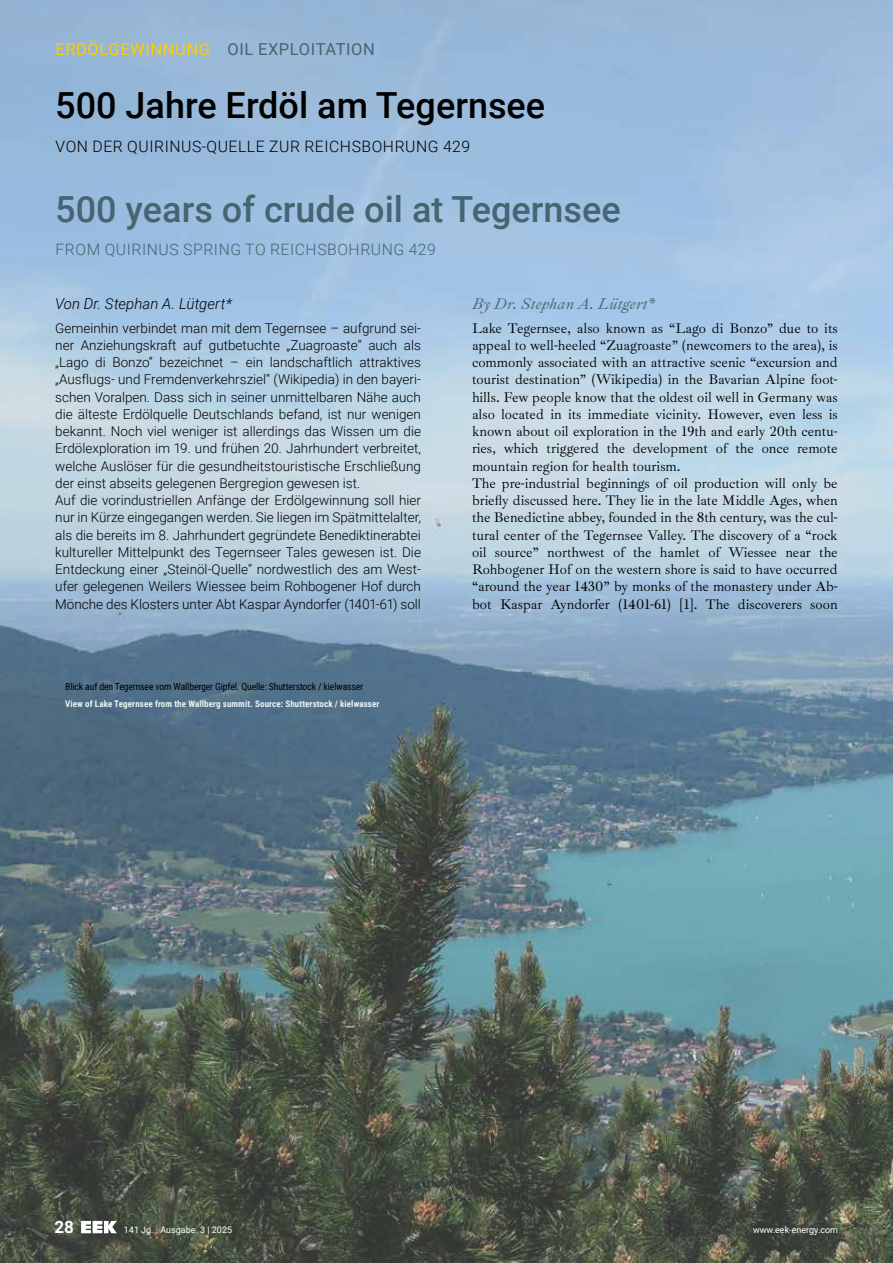
<style>
.page{position:relative;width:893px;height:1263px;background:#fff}
.page>*{position:absolute;margin:0;border:0;box-sizing:border-box;transform-origin:0 0}
.t1{font:500 36px "Roboto";color:#466571}
.t2{font:500 36px "Roboto";color:#000}
.t3{font:700 17.1px "Roboto";color:#fff}
.t4{font:16.5px "Roboto";letter-spacing:.035em;color:#466571}
.t5{font:300 15.75px "Roboto";letter-spacing:.035em;color:#000}
.t6{font:300 15.75px "Roboto";letter-spacing:.035em;color:#466571}
.t7{font:italic 15.75px "Ibarra Real Nova";letter-spacing:.01em;color:#466571}
.t8{font:italic 300 15px "Roboto";letter-spacing:.005em;color:#000}
.t9{font:14.25px/17.2px "Ibarra Real Nova";color:#000}
.t10{font:300 13.5px/17.2px "Roboto";color:#000}
.t11{font:9.75px "Roboto Condensed";letter-spacing:-.015em;color:#000}
.t12{font:700 9px "Roboto Condensed";letter-spacing:.01em;color:#e9f5f5}
.t13{font:9px "Roboto";color:#fff}
.s1{color:#fc0}
</style>
<div class="page">
<img style="left:0;top:0;width:893px;height:1263px">
<svg style="left:81px;top:1221px;width:36px;height:12px"></svg>
<p class="t4" style="left:56px;top:37px;width:321px"><span class="s1">ERDÖLGEWINNUNG</span> OIL EXPLOITATION</p>
<h1 class="t2" style="left:55px;top:80px;width:491px">500 Jahre Erdöl am Tegernsee</h1>
<p class="t5" style="left:56px;top:135px;width:416px">VON DER QUIRINUS-QUELLE ZUR REICHSBOHRUNG 429</p>
<h1 class="t1" style="left:55px;top:183px;width:567px">500 years of crude oil at Tegernsee</h1>
<p class="t6" style="left:56px;top:239px;width:382px">FROM QUIRINUS SPRING TO REICHSBOHRUNG 429</p>
<p class="t8" style="left:55px;top:293px;width:178px">Von Dr. Stephan A. Lütgert*</p>
<p class="t10" style="left:55px;top:319px;width:367px">Gemeinhin verbindet man mit dem Tegernsee – aufgrund sei&shy;ner Anziehungskraft auf gutbetuchte „Zuagroaste“ auch als „Lago di Bonzo“ bezeichnet – ein landschaftlich attraktives „Ausflugs- und Fremdenverkehrsziel“ (Wikipedia) in den bayeri&shy;schen Voralpen. Dass sich in seiner unmittelbaren Nähe auch die älteste Erdölquelle Deutschlands befand, ist nur wenigen bekannt. Noch viel weniger ist allerdings das Wissen um die Erdölexploration im 19. und frühen 20. Jahrhundert verbreitet, welche Auslöser für die gesundheitstouristische Erschließung der einst abseits gelegenen Bergregion gewesen ist.<br>Auf die vorindustriellen Anfänge der Erdölgewinnung soll hier nur in Kürze eingegangen werden. Sie liegen im Spätmittelalter, als die bereits im 8. Jahrhundert gegründete Benediktinerabtei kultureller Mittelpunkt des Tegernseer Tales gewesen ist. Die Entdeckung einer „Steinöl-Quelle“ nordwestlich des am West&shy;ufer gelegenen Weilers Wiessee beim Rohbogener Hof durch Mönche des Klosters unter Abt Kaspar Ayndorfer (1401-61) soll</p>
<p class="t11" style="left:65px;top:680px;width:299px">Blick auf den Tegernsee vom Wallberger Gipfel. Quelle: Shutterstock / kielwasser</p>
<p class="t12" style="left:65px;top:697px;width:316px">View of Lake Tegernsee from the Wallberg summit. Source: Shutterstock / kielwasser</p>
<p class="t7" style="left:472px;top:295px;width:184px">By Dr. Stephan A. Lütgert*</p>
<p class="t9" style="left:472px;top:319px;width:367px">Lake Tegernsee, also known as “Lago di Bonzo” due to its appeal to well-heeled “Zuagroaste” (newcomers to the area), is commonly associated with an attractive scenic “excursion and tourist destination” (Wikipedia) in the Bavarian Alpine foot&shy;hills. Few people know that the oldest oil well in Germany was also located in its immediate vicinity. However, even less is known about oil exploration in the 19th and early 20th centu&shy;ries, which triggered the development of the once remote mountain region for health tourism.<br>The pre-industrial beginnings of oil production will only be briefly discussed here. They lie in the late Middle Ages, when the Benedictine abbey, founded in the 8th century, was the cul&shy;tural center of the Tegernsee Valley. The discovery of a “rock oil source” northwest of the hamlet of Wiessee near the Rohbogener Hof on the western shore is said to have occurred “around the year 1430” by monks of the monastery under Ab&shy;bot Kaspar Ayndorfer (1401-61) [1]. The discoverers soon</p>
<p class="t3" style="left:55px;top:1215px;width:21px">28</p>
<p class="t13" style="left:124px;top:1224px;width:110px">141 Jg. · Ausgabe 3 | 2025</p>
<p class="t13" style="left:753px;top:1224px;width:87px">www.eek-energy.com</p>
</div>
